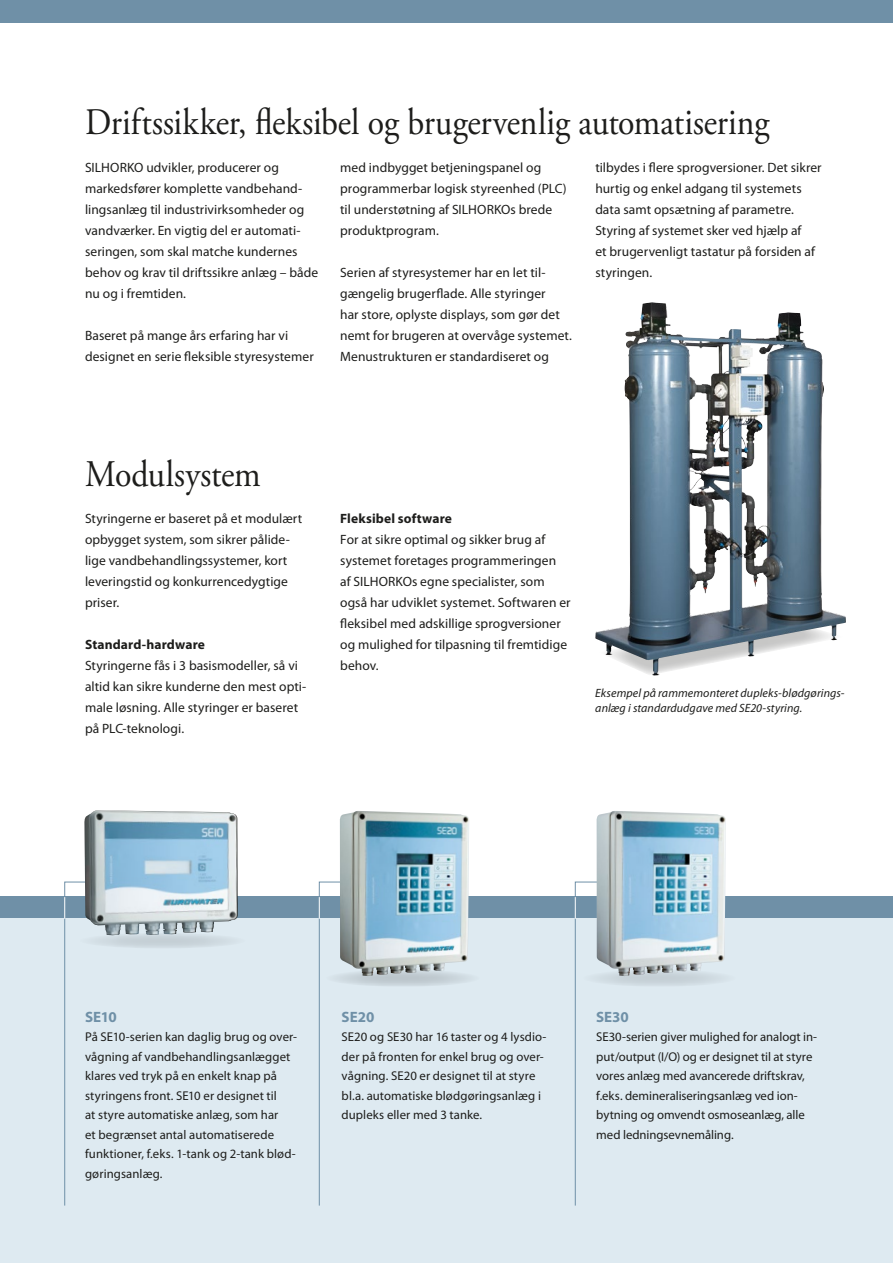
<style>
.page{position:relative;width:893px;height:1263px;background:#fff}
.page>*{position:absolute;margin:0;border:0;box-sizing:border-box;transform-origin:0 0}
.t1{font:37.5px "Adobe Garamond Pro";letter-spacing:-.005em;color:#1d1d1b;scale:.9 1}
.t2{font:700 15px "Myriad Pro";letter-spacing:-.005em;color:#6f90a7}
.t3{font:13.5px/21px "Myriad Pro";letter-spacing:.005em;color:#1d1d1b}
.t4{font:700 13.5px "Myriad Pro";letter-spacing:.01em;color:#1d1d1b}
.t5{font:12.75px/19.5px "Myriad Pro";letter-spacing:.005em;color:#1d1d1b}
.t6{font:italic 12px/15px "Myriad Pro";letter-spacing:.005em;color:#1d1d1b}
</style>
<div class="page">
<div style="left:0;top:897px;width:893px;height:366px;background:#deeaf1"></div>
<div style="left:0;top:897px;width:893px;height:21px;background:#6f90a7"></div>
<svg style="left:64px;top:881px;width:20px;height:325px"></svg>
<svg style="left:79px;top:933px;width:167px;height:15px;fill:#ced9e0"></svg>
<svg style="left:574px;top:881px;width:22px;height:325px"></svg>
<svg style="left:319px;top:881px;width:21px;height:325px"></svg>
<img style="left:84px;top:810px;width:113px;height:125px">
<svg style="left:326px;top:969px;width:154px;height:18px"></svg>
<img style="left:340px;top:811px;width:129px;height:165px">
<div style="left:583px;top:969px;width:153px;height:18px;background:linear-gradient(to right,#d0dbe2,#d0dbe2);border-radius:50%"></div>
<img style="left:596px;top:811px;width:130px;height:165px">
<div style="left:0;top:0;width:893px;height:23px;background:#6f90a7"></div>
<svg style="left:833px;top:620px;width:13px;height:21px"></svg>
<img style="left:595px;top:302px;width:238px;height:374px">
<h1 class="t1" style="left:85px;top:99px;width:762px">Driftssikker, fleksibel og brugervenlig automatisering</h1>
<p class="t3" style="left:85px;top:157px;width:235px">SILHORKO udvikler, producerer og markedsfører komplette vandbehand&shy;lingsanlæg til industrivirksomheder og vandværker. En vigtig del er automati&shy;seringen, som skal matche kundernes behov og krav til driftssikre anlæg – både nu og i fremtiden.</p>
<p class="t3" style="left:85px;top:325px;width:230px">Baseret på mange års erfaring har vi designet en serie fleksible styresystemer</p>
<p class="t3" style="left:340px;top:157px;width:228px">med indbygget betjeningspanel og programmerbar logisk styreenhed (PLC) til understøtning af SILHORKOs brede produktprogram.</p>
<p class="t3" style="left:340px;top:262px;width:233px">Serien af styresystemer har en let til&shy;gængelig brugerflade. Alle styringer<br>har store, oplyste displays, som gør det nemt for brugeren at overvåge systemet.<br>Menustrukturen er standardiseret og</p>
<p class="t3" style="left:595px;top:157px;width:228px">tilbydes i flere sprogversioner. Det sikrer hurtig og enkel adgang til systemets data samt opsætning af parametre.<br>Styring af systemet sker ved hjælp af<br>et brugervenligt tastatur på forsiden af styringen.</p>
<h1 class="t1" style="left:85px;top:452px;width:197px">Modulsystem</h1>
<p class="t3" style="left:85px;top:508px;width:219px">Styringerne er baseret på et modulært opbygget system, som sikrer pålide&shy;lige vandbehandlingssystemer, kort leveringstid og konkurrencedygtige priser.</p>
<p class="t4" style="left:85px;top:637px;width:122px">Standard-hardware</p>
<p class="t3" style="left:85px;top:655px;width:223px">Styringerne fås i 3 basismodeller, så vi altid kan sikre kunderne den mest opti&shy;male løsning. Alle styringer er baseret på PLC-teknologi.</p>
<p class="t4" style="left:340px;top:511px;width:113px">Fleksibel software</p>
<p class="t3" style="left:340px;top:529px;width:232px">For at sikre optimal og sikker brug af systemet foretages programmeringen<br>af SILHORKOs egne specialister, som også har udviklet systemet. Softwaren er fleksibel med adskillige sprogversioner og mulighed for tilpasning til fremtidige behov.</p>
<p class="t6" style="left:595px;top:686px;width:251px">Eksempel på rammemonteret dupleks-blødgørings&shy;anlæg i standardudgave med SE20-styring.</p>
<p class="t2" style="left:85px;top:1008px;width:33px">SE10</p>
<p class="t5" style="left:85px;top:1027px;width:213px">På SE10-serien kan daglig brug og over&shy;vågning af vandbehandlingsanlægget klares ved tryk på en enkelt knap på styringens front. SE10 er designet til<br>at styre automatiske anlæg, som har<br>et begrænset antal automatiserede funktioner, f.eks. 1-tank og 2-tank blød&shy;gøringsanlæg.</p>
<p class="t2" style="left:342px;top:1008px;width:34px">SE20</p>
<p class="t5" style="left:342px;top:1027px;width:206px">SE20 og SE30 har 16 taster og 4 lysdio&shy;der på fronten for enkel brug og over&shy;vågning. SE20 er designet til at styre bl.a. automatiske blødgøringsanlæg i dupleks eller med 3 tanke.</p>
<p class="t2" style="left:596px;top:1008px;width:34px">SE30</p>
<p class="t5" style="left:596px;top:1027px;width:222px">SE30-serien giver mulighed for analogt in&shy;put/output (I/O) og er designet til at styre vores anlæg med avancerede driftskrav, f.eks. demineraliseringsanlæg ved ion&shy;bytning og omvendt osmoseanlæg, alle med ledningsevnemåling.</p>
</div>
